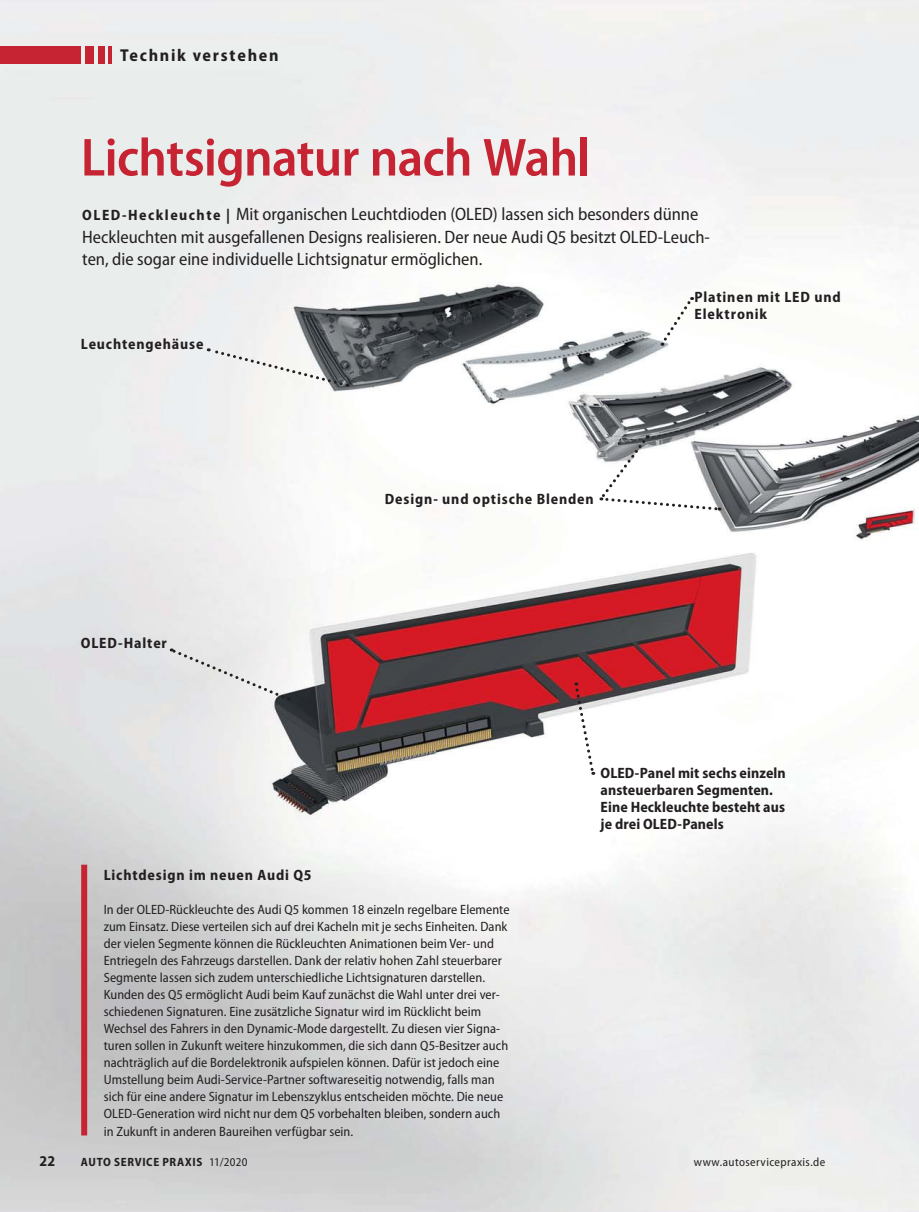
<style>
.page{position:relative;width:919px;height:1212px;background:#fff}
.page>*{position:absolute;margin:0;border:0;box-sizing:border-box;transform-origin:0 0}
.t1{font:600 semi-condensed 54px "Myriad Pro";letter-spacing:-.015em;color:#c62433}
.t2{font:semi-condensed 18px/22.5px "Myriad Pro";color:#231f20}
.t3{font:700 semi-condensed 17.25px "Myriad Pro";letter-spacing:.1em;color:#231f20}
.t4{font:700 semi-condensed 15px/17.2px "Myriad Pro";letter-spacing:.05em;color:#231f20}
.t5{font:700 semi-condensed 15px/17.2px "Myriad Pro";letter-spacing:.005em;color:#231f20}
.t6{font:semi-condensed 13.5px/17px "Myriad Pro";letter-spacing:.005em;color:#231f20}
.t7{font:700 semi-condensed 12px "Myriad Pro";letter-spacing:.055em;color:#231f20}
.t8{font:semi-condensed 12px "Myriad Pro";letter-spacing:.035em;color:#231f20}
.s1{font-weight:700;font-size:15px}
.s2{font-weight:400}
</style>
<div class="page">
<img style="left:0;top:0;width:918px;height:1212px">
<hr style="left:108px;top:47px;width:4px;height:17px;background:#c62433">
<div style="left:85px;top:47px;width:9px;height:17px;background:#c62433"></div>
<div style="left:98px;top:47px;width:6px;height:17px;background:#c62433"></div>
<div style="left:0;top:47px;width:81px;height:17px;background:#c62433"></div>
<div style="left:81px;top:865px;width:6px;height:270px;background:#c62433"></div>
<svg style="left:207px;top:347px;width:141px;height:40px"></svg>
<svg style="left:170px;top:647px;width:119px;height:54px"></svg>
<svg style="left:661px;top:297px;width:33px;height:49px"></svg>
<svg style="left:598px;top:435px;width:122px;height:77px"></svg>
<svg style="left:573px;top:682px;width:22px;height:93px"></svg>
<p class="t3" style="left:120px;top:49px;width:160px">Technik verstehen</p>
<h1 class="t1" style="left:81px;top:125px;width:511px">Lichtsignatur nach Wahl</h1>
<p class="t2" style="left:82px;top:205px;width:629px"><span class="s1">OLED-Heckleuchte |</span> Mit organischen Leuchtdioden (OLED) lassen sich besonders dünne<br>Heckleuchten mit ausgefallenen Designs realisieren. Der neue Audi Q5 besitzt OLED-Leuch&shy;ten, die sogar eine individuelle Lichtsignatur ermöglichen.</p>
<p class="t4" style="left:81px;top:337px;width:124px">Leuchtengehäuse</p>
<p class="t4" style="left:81px;top:636px;width:88px">OLED-Halter</p>
<p class="t4" style="left:104px;top:868px;width:209px">Lichtdesign im neuen Audi Q5</p>
<p class="t4" style="left:385px;top:492px;width:210px">Design- und optische Blenden</p>
<p class="t4" style="left:694px;top:290px;width:148px">Platinen mit LED und<br>Elektronik</p>
<p class="t5" style="left:600px;top:765px;width:187px">OLED-Panel mit sechs einzeln ansteuerbaren Segmenten.<br>Eine Heckleuchte besteht aus je drei OLED-Panels</p>
<p class="t6" style="left:104px;top:903px;width:407px">In der OLED-Rückleuchte des Audi Q5 kommen 18 einzeln regelbare Elemente zum Einsatz. Diese verteilen sich auf drei Kacheln mit je sechs Einheiten. Dank der vielen Segmente können die Rückleuchten Animationen beim Ver- und Entriegeln des Fahrzeugs darstellen. Dank der relativ hohen Zahl steuerbarer Segmente lassen sich zudem unterschiedliche Lichtsignaturen darstellen.<br>Kunden des Q5 ermöglicht Audi beim Kauf zunächst die Wahl unter drei ver&shy;schiedenen Signaturen. Eine zusätzliche Signatur wird im Rücklicht beim Wechsel des Fahrers in den Dynamic-Mode dargestellt. Zu diesen vier Signa&shy;turen sollen in Zukunft weitere hinzukommen, die sich dann Q5-Besitzer auch nachträglich auf die Bordelektronik aufspielen können. Dafür ist jedoch eine Umstellung beim Audi-Service-Partner softwareseitig notwendig, falls man sich für eine andere Signatur im Lebenszyklus entscheiden möchte. Die neue OLED-Generation wird nicht nur dem Q5 vorbehalten bleiben, sondern auch in Zukunft in anderen Baureihen verfügbar sein.</p>
<p class="t4" style="left:39px;top:1154px;width:17px">22</p>
<p class="t7" style="left:81px;top:1157px;width:168px">AUTO SERVICE PRAXIS <span class="s2">11/2020</span></p>
<p class="t8" style="left:693px;top:1157px;width:133px">www.autoservicepraxis.de</p>
</div>
